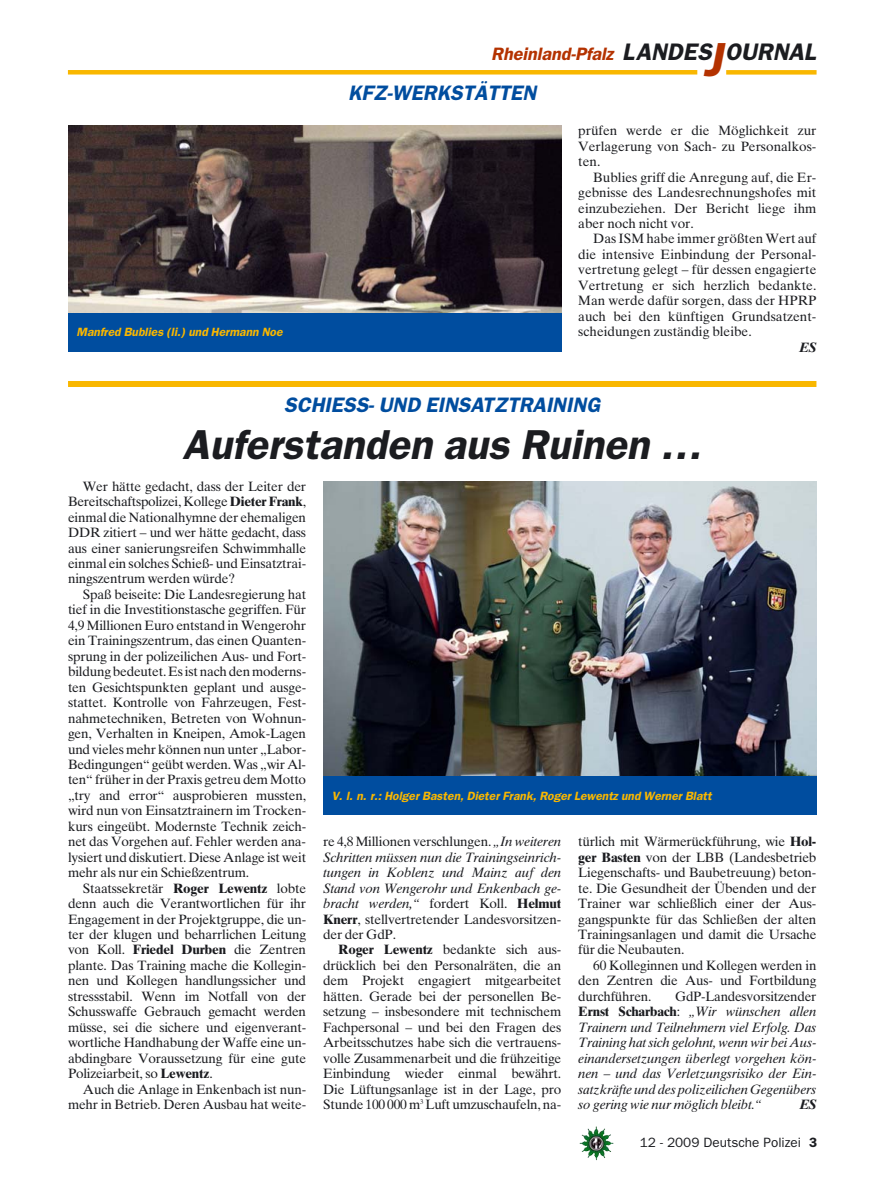
<style>
.page{position:relative;width:893px;height:1191px;background:#fff}
.page>*{position:absolute;margin:0;border:0;box-sizing:border-box;transform-origin:0 0}
.t1{font:italic 600 42px "Franklin Gothic";color:#1b1c20}
.t2{font:italic 600 24px "Franklin Gothic";color:#1b1c20}
.t3{font:italic 600 21px "Franklin Gothic";color:#004d9f}
.t4{font:italic 600 18px "Franklin Gothic";color:#b43200}
.t5{font:13.5px/15.5px "Times Ten";letter-spacing:-.015em;color:#1b1c20;text-align:justify}
.t6{font:italic 13.5px/15.5px "Times Ten";letter-spacing:-.015em;color:#1b1c20;text-align:justify}
.t7{font:13.5px "Franklin Gothic";color:#1b1c20}
.t8{font:italic 700 13.5px "Times Ten";color:#1b1c20}
.t9{font:italic 600 12px "Franklin Gothic";color:#f9b700}
.s1{font-size:48px;color:#b43200}
.s2{font-weight:700}
.s3{font-style:normal}
.s4{font-weight:700;font-style:normal}
.s5{font-weight:600}
</style>
<div class="page">
<img style="left:582px;top:1128px;width:31px;height:32px">
<hr style="left:68px;top:70px;width:629px;height:4px;background:#f9b700">
<div style="left:726px;top:70px;width:90px;height:5px;background:#f9b700"></div>
<div style="left:68px;top:381px;width:748px;height:6px;background:#f9b700"></div>
<img style="left:68px;top:126px;width:493px;height:187px">
<div style="left:68px;top:313px;width:493px;height:39px;background:#004d9f"></div>
<img style="left:323px;top:481px;width:493px;height:295px">
<div style="left:323px;top:776px;width:493px;height:39px;background:#004d9f"></div>
<p class="t9" style="left:77px;top:328px;width:210px">Manfred Bublies (li.) und Hermann Noe</p>
<h2 class="t2" style="left:622px;top:44px;width:110px">LANDES<span class="s1">J</span></h2>
<h3 class="t4" style="left:491px;top:48px;width:127px">Rheinland-Pfalz</h3>
<h2 class="t2" style="left:725px;top:44px;width:92px">OURNAL</h2>
<h3 class="t3" style="left:348px;top:86px;width:193px">KFZ-WERKSTÄTTEN</h3>
<p class="t5" style="left:578px;top:124px;width:240px">prüfen werde er die Möglichkeit zur Verlagerung von Sach- zu Personalkos - ten.</p>
<p class="t5" style="left:578px;top:171px;width:240px;text-indent:15px">Bublies griff die Anregung auf, die Er&shy;gebnisse des Landesrechnungshofes mit einzubeziehen. Der Bericht liege ihm aber noch nicht vor.</p>
<p class="t5" style="left:578px;top:232px;width:240px;text-indent:15px">Das ISM habe immer größten Wert auf die intensive Einbindung der Personal&shy;vertretung gelegt – für dessen engagierte Vertretung er sich herzlich bedankte.<br>Man werde dafür sorgen, dass der HPRP auch bei den künftigen Grundsatzent&shy;scheidungen zuständig bleibe.</p>
<p class="t8" style="left:799px;top:342px;width:19px">ES</p>
<h3 class="t3" style="left:284px;top:397px;width:321px">SCHIESS- UND EINSATZTRAINING</h3>
<h1 class="t1" style="left:183px;top:430px;width:528px">Auferstanden aus Ruinen …</h1>
<p class="t5" style="left:68px;top:480px;width:240px;text-indent:15px">Wer hätte gedacht, dass der Leiter der Bereitschaftspolizei, Kollege <span class="s2">Dieter Frank</span>, einmal die Nationalhymne der ehemaligen DDR zitiert – und wer hätte gedacht, dass aus einer sanierungsreifen Schwimmhalle einmal ein solches Schieß- und Einsatztrai&shy;ningszentrum werden würde?</p>
<p class="t5" style="left:68px;top:588px;width:240px;text-indent:15px">Spaß beiseite: Die Landesregierung hat tief in die Investitionstasche gegriffen. Für 4,9 Millionen Euro entstand in Wengerohr ein Trainingszentrum, das einen Quanten&shy;sprung in der polizeilichen Aus- und Fort&shy;bildung bedeutet. Es ist nach den moderns - ten Gesichtspunkten geplant und ausge&shy;stattet. Kontrolle von Fahrzeugen, Fest&shy;nahmetechniken, Betreten von Wohnun&shy;gen, Verhalten in Kneipen, Amok-Lagen und vieles mehr können nun unter „Labor-Bedingungen“ geübt werden. Was „wir Al&shy;ten“ früher in der Praxis getreu dem Motto „try and error“ ausprobieren mussten, wird nun von Einsatztrainern im Trocken&shy;kurs eingeübt. Modernste Technik zeich&shy;net das Vorgehen auf. Fehler werden ana&shy;lysiert und diskutiert. Diese Anlage ist weit mehr als nur ein Schießzentrum.</p>
<p class="t5" style="left:68px;top:881px;width:240px;text-indent:15px">Staatssekretär <span class="s2">Roger Lewentz</span> lobte denn auch die Verantwortlichen für ihr Engagement in der Projektgruppe, die un&shy;ter der klugen und beharrlichen Leitung von Koll. <span class="s2">Friedel Durben</span> die Zentren plante. Das Training mache die Kollegin&shy;nen und Kollegen handlungssicher und stressstabil. Wenn im Notfall von der Schusswaffe Gebrauch gemacht werden müsse, sei die sichere und eigenverant&shy;wortliche Handhabung der Waffe eine un&shy;abdingbare Voraussetzung für eine gute Polizeiarbeit, so <span class="s2">Lewentz</span>.</p>
<p class="t5" style="left:68px;top:1082px;width:240px;text-align:right">Auch die Anlage in Enkenbach ist nun&shy;mehr in Betrieb. Deren Ausbau hat weite-</p>
<p class="t9" style="left:332px;top:791px;width:383px">V. l. n. r.: Holger Basten, Dieter Frank, Roger Lewentz und Werner Blatt</p>
<p class="t6" style="left:323px;top:835px;width:240px"><span class="s3">re 4,8 Millionen verschlungen.</span> „In weiteren Schritten müssen nun die Trainingseinrich&shy;tungen in Koblenz und Mainz auf den Stand von Wengerohr und Enkenbach ge&shy;bracht werden,“ <span class="s3">fordert Koll.</span> <span class="s4">Helmut Knerr</span><span class="s3">, stellvertretender Landesvorsitzen&shy;der der GdP.</span></p>
<p class="t5" style="left:323px;top:943px;width:240px;text-indent:15px"><span class="s2">Roger Lewentz</span> bedankte sich aus&shy;drücklich bei den Personalräten, die an dem Projekt engagiert mitgearbeitet hätten. Gerade bei der personellen Be - setzung – insbesondere mit technischem Fachpersonal – und bei den Fragen des Arbeitsschutzes habe sich die vertrauens&shy;volle Zusammenarbeit und die frühzeitige Einbindung wieder einmal bewährt.<br>Die Lüftungsanlage ist in der Lage, pro Stunde 100 000 m<sup>3</sup> Luft umzuschaufeln, na-</p>
<p class="t5" style="left:578px;top:835px;width:240px">türlich mit Wärmerückführung, wie <span class="s2">Hol&shy;ger Basten</span> von der LBB (Landesbetrieb Liegenschafts- und Baubetreuung) beton&shy;te. Die Gesundheit der Übenden und der Trainer war schließlich einer der Aus&shy;gangspunkte für das Schließen der alten Trainingsanlagen und damit die Ursache für die Neubauten.</p>
<p class="t5" style="left:578px;top:959px;width:240px;text-indent:15px">60 Kolleginnen und Kollegen werden in den Zentren die Aus- und Fortbildung durchführen.</p>
<p class="t6" style="left:578px;top:989px;width:240px;text-indent:97px"><span class="s3">GdP-Landesvorsitzender </span><span class="s4">Ernst Scharbach</span><span class="s3">:</span> „Wir wünschen allen Trainern und Teilnehmern viel Erfolg. Das Training hat sich gelohnt, wenn wir bei Aus&shy;einandersetzungen überlegt vorgehen kön&shy;nen – und das Verletzungsrisiko der Ein&shy;satzkräfte und des polizeilichen Gegenübers so gering wie nur möglich bleibt.“</p>
<p class="t8" style="left:799px;top:1099px;width:19px">ES</p>
<p class="t7" style="left:640px;top:1138px;width:179px">12 - 2009 Deutsche Polizei <span class="s5">3</span></p>
</div>
